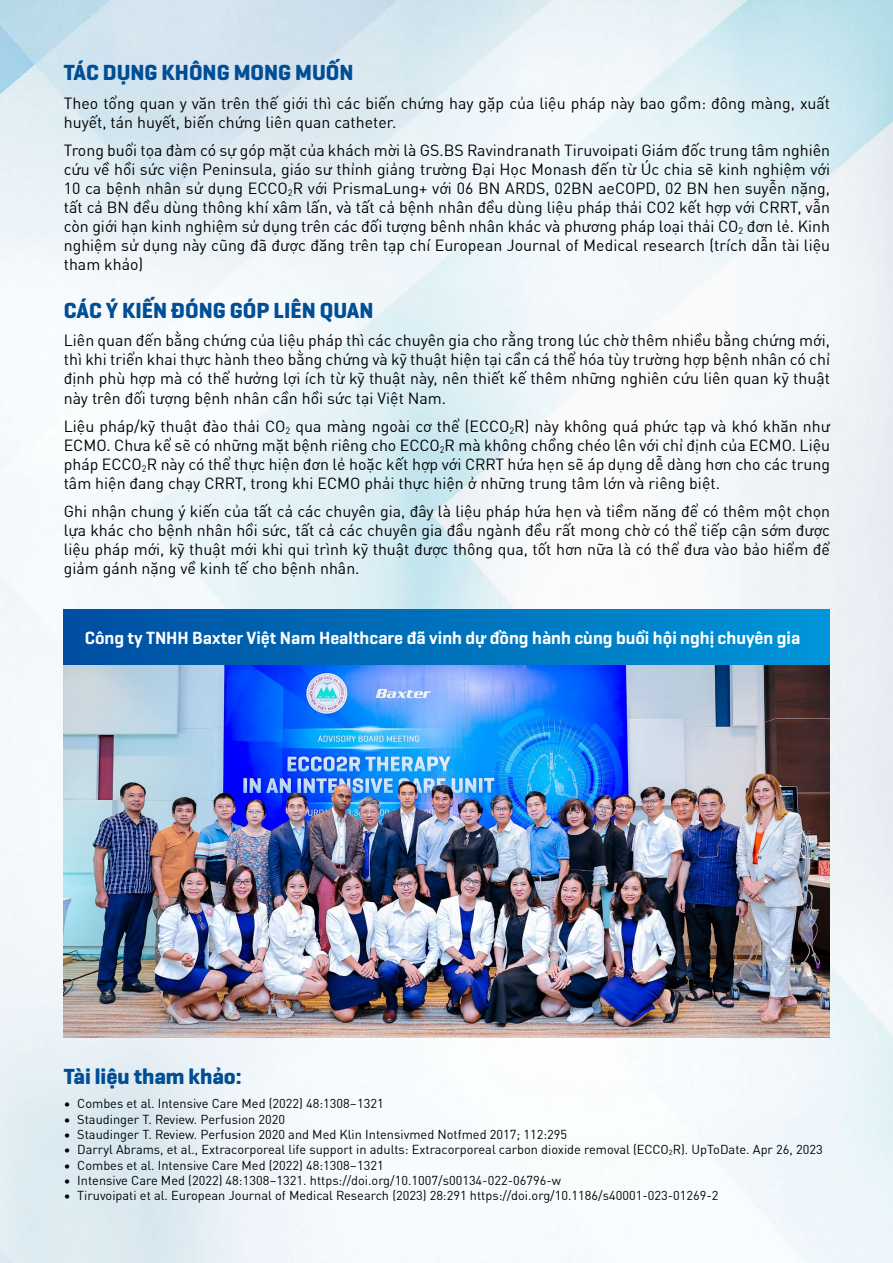
<style>
.page{position:relative;width:893px;height:1263px;background:#fff}
.page>*{position:absolute;margin:0;border:0;box-sizing:border-box;transform-origin:0 0}
.t1{font:22.2px "VN Geogrotesque Bold";color:#004e95}
.t2{font:700 18px "VN Geogrotesque Semi";color:#fff}
.t3{font:15.9px/19px "VNDIN Pro";color:#000;text-align:justify}
.t4{font:12.75px "VNDIN Pro";color:#000}
</style>
<div class="page">
<img style="left:0;top:0;width:893px;height:1263px">
<div style="left:64px;top:609px;width:765px;height:56px;background:linear-gradient(to right,#004ea1,#0095d8)"></div>
<img style="left:64px;top:665px;width:765px;height:372px">
<h1 class="t1" style="left:64px;top:56px;width:291px">TÁC DỤNG KHÔNG MONG MUỐN</h1>
<p class="t3" style="left:64px;top:92px;width:768px">Theo tổng quan y văn trên thế giới thì các biến chứng hay gặp của liệu pháp này bao gồm: đông màng, xuất huyết, tán huyết, biến chứng liên quan catheter.</p>
<p class="t3" style="left:64px;top:139px;width:768px">Trong buổi tọa đàm có sự góp mặt của khách mời là GS.BS Ravindranath Tiruvoipati Giám đốc trung tâm nghiên cứu về hồi sức viện Peninsula, giáo sư thỉnh giảng trường Đại Học Monash đến từ Úc chia sẽ kinh nghiệm với 10 ca bệnh nhân sử dụng ECCO<sub>2</sub>R với PrismaLung+ với 06 BN ARDS, 02BN aeCOPD, 02 BN hen suyễn nặng, tất cả BN đều dùng thông khí xâm lấn, và tất cả bệnh nhân đều dùng liệu pháp thải CO2 kết hợp với CRRT, vẫn còn giới hạn kinh nghiệm sử dụng trên các đối tượng bênh nhân khác và phương pháp loại thải CO<sub>2</sub> đơn lẻ. Kinh nghiệm sử dụng này cũng đã được đăng trên tạp chí European Journal of Medical research (trích dẫn tài liệu tham khảo)</p>
<h1 class="t1" style="left:64px;top:294px;width:311px">CÁC Ý KIẾN ĐÓNG GÓP LIÊN QUAN</h1>
<p class="t3" style="left:64px;top:330px;width:768px">Liên quan đến bằng chứng của liệu pháp thì các chuyên gia cho rằng trong lúc chờ thêm nhiều bằng chứng mới, thì khi triển khai thực hành theo bằng chứng và kỹ thuật hiện tại cần cá thể hóa tùy trường hợp bệnh nhân có chỉ định phù hợp mà có thể hưởng lợi ích từ kỹ thuật này, nên thiết kế thêm những nghiên cứu liên quan kỹ thuật này trên đối tượng bệnh nhân cần hồi sức tại Việt Nam.</p>
<p class="t3" style="left:64px;top:415px;width:768px">Liệu pháp/kỹ thuật đào thải CO<sub>2</sub> qua màng ngoài cơ thể (ECCO<sub>2</sub>R) này không quá phức tạp và khó khăn như ECMO. Chưa kể sẽ có những mặt bệnh riêng cho ECCO<sub>2</sub>R mà không chồng chéo lên với chỉ định của ECMO. Liệu pháp ECCO<sub>2</sub>R này có thể thực hiện đơn lẻ hoặc kết hợp với CRRT hứa hẹn sẽ áp dụng dễ dàng hơn cho các trung tâm hiện đang chạy CRRT, trong khi ECMO phải thực hiện ở những trung tâm lớn và riêng biệt.</p>
<p class="t3" style="left:64px;top:501px;width:768px">Ghi nhận chung ý kiến của tất cả các chuyên gia, đây là liệu pháp hứa hẹn và tiềm năng để có thêm một chọn lựa khác cho bệnh nhân hồi sức, tất cả các chuyên gia đầu ngành đều rất mong chờ có thể tiếp cận sớm được liệu pháp mới, kỹ thuật mới khi qui trình kỹ thuật được thông qua, tốt hơn nữa là có thể đưa vào bảo hiểm để giảm gánh nặng về kinh tế cho bệnh nhân.</p>
<p class="t2" style="left:85px;top:624px;width:717px">Công ty TNHH Baxter Việt Nam Healthcare đã vinh dự đồng hành cùng buổi hội nghị chuyên gia</p>
<h1 class="t1" style="left:64px;top:1060px;width:179px">Tài liệu tham khảo:</h1>
<p class="t4" style="left:64px;top:1094px;width:321px">• Combes et al. Intensive Care Med (2022) 48:1308–1321</p>
<p class="t4" style="left:64px;top:1109px;width:223px">• Staudinger T. Review. Perfusion 2020</p>
<p class="t4" style="left:64px;top:1125px;width:505px">• Staudinger T. Review. Perfusion 2020 and Med Klin Intensivmed Notfmed 2017; 112:295</p>
<p class="t4" style="left:64px;top:1140px;width:760px">• Darryl Abrams, et al., Extracorporeal life support in adults: Extracorporeal carbon dioxide removal (ECCO<sub>2</sub>R). UpToDate. Apr 26, 2023</p>
<p class="t4" style="left:64px;top:1155px;width:321px">• Combes et al. Intensive Care Med (2022) 48:1308–1321</p>
<p class="t4" style="left:64px;top:1170px;width:499px">• Intensive Care Med (2022) 48:1308–1321. https://doi.org/10.1007/s00134-022-06796-w</p>
<p class="t4" style="left:64px;top:1186px;width:656px">• Tiruvoipati et al. European Journal of Medical Research (2023) 28:291 https://doi.org/10.1186/s40001-023-01269-2</p>
</div>
